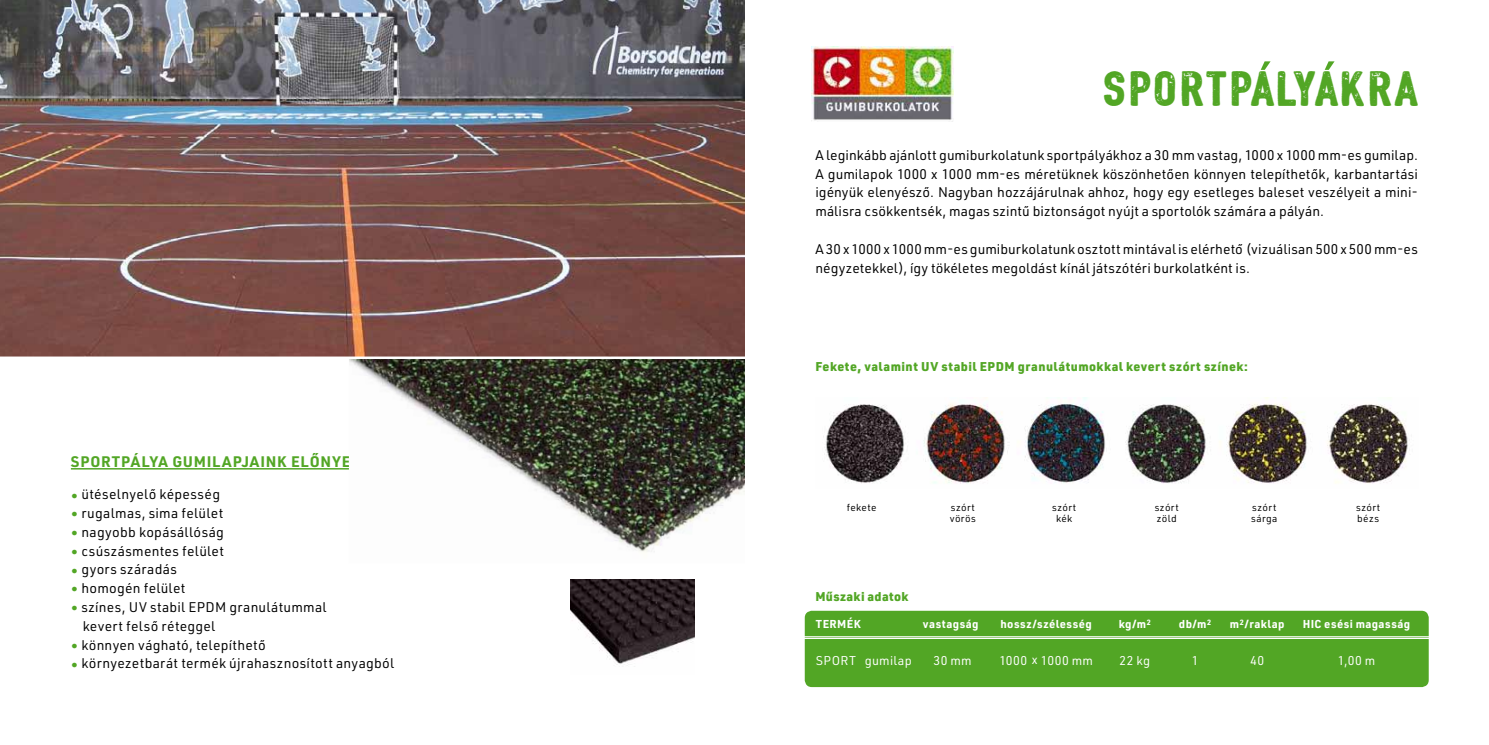
<style>
.page{position:relative;width:1489px;height:745px;background:#fff}
.page>*{position:absolute;margin:0;border:0;box-sizing:border-box;transform-origin:0 0}
.t1{font:47.5px "Bushcraft distress";letter-spacing:.05em;color:#52a625}
.t2{font:700 15px "URWDIN";letter-spacing:.05em;color:#52a625}
.t3{font:13.75px/18.8px "URWDIN";letter-spacing:.015em;color:#000}
.t4{font:900 12.5px "URWDIN";letter-spacing:.035em;color:#52a625}
.t5{font:12.5px "URWDIN";letter-spacing:.035em;color:#fff}
.t6{font:700 11.25px "URWDIN";letter-spacing:.04em;color:#fff}
.t7{font:10px "URWDIN";letter-spacing:.035em;color:#000}
.s1{color:#52a625}
.s2{font-family:"DIN";font-weight:500;font-size:52.5px}
</style>
<div class="page">
<hr style="left:71px;top:467px;width:290px;height:2px;background:#52a625">
<img style="left:349px;top:338px;width:396px;height:214px">
<img style="left:0;top:0;width:744px;height:356px">
<img style="left:570px;top:579px;width:124px;height:86px">
<hr style="left:0;top:356px;width:762px;height:3px;background:#fff">
<div style="left:804px;top:610px;width:624px;height:76px;background:#52a625;border-radius:7px"></div>
<hr style="left:797px;top:635px;width:638px;height:2px;background:#fff">
<hr style="left:797px;top:638px;width:638px;height:1px;background:#fff">
<img style="left:811px;top:46px;width:142px;height:75px">
<img style="left:823px;top:397px;width:585px;height:87px">
<p class="t2" style="left:71px;top:450px;width:292px">SPORTPÁLYA GUMILAPJAINK ELŐNYEI:</p>
<p class="t3" style="left:71px;top:484px;width:151px"><span class="s1">•</span> ütéselnyelő képesség</p>
<p class="t3" style="left:71px;top:503px;width:154px"><span class="s1">•</span> rugalmas, sima felület</p>
<p class="t3" style="left:71px;top:521px;width:155px"><span class="s1">•</span> nagyobb kopásállóság</p>
<p class="t3" style="left:71px;top:540px;width:155px"><span class="s1">•</span> csúszásmentes felület</p>
<p class="t3" style="left:71px;top:559px;width:108px"><span class="s1">•</span> gyors száradás</p>
<p class="t3" style="left:71px;top:578px;width:116px"><span class="s1">•</span> homogén felület</p>
<p class="t3" style="left:83px;top:597px;width:245px;text-indent:-12px"><span class="s1">•</span> színes, UV stabil EPDM granulátummal kevert felső réteggel</p>
<p class="t3" style="left:71px;top:634px;width:196px"><span class="s1">•</span> könnyen vágható, telepíthető</p>
<p class="t3" style="left:71px;top:653px;width:325px"><span class="s1">•</span> környezetbarát termék újrahasznosított anyagból</p>
<h1 class="t1" style="left:1103px;top:62px;width:315px">SPORTPA<span class="s2">´</span>LYA<span class="s2">´</span>KRA</h1>
<p class="t3" style="left:815px;top:145px;width:604px;text-align:justify">A leginkább ajánlott gumiburkolatunk sportpályákhoz a 30 mm vastag, 1000 x 1000 mm-es gumilap.<br>A gumilapok 1000 x 1000 mm-es méretüknek köszönhetően könnyen telepíthetők, karbantartási igényük elenyésző. Nagyban hozzájárulnak ahhoz, hogy egy esetleges baleset veszélyeit a mini&shy;málisra csökkentsék, magas szintű biztonságot nyújt a sportolók számára a pályán.</p>
<p class="t3" style="left:815px;top:239px;width:604px">A 30 x 1000 x 1000 mm-es gumiburkolatunk osztott mintával is elérheto˝ (vizuálisan 500 x 500 mm-es négyzetekkel), így tökéletes megoldást kínál játszótéri burkolatként is.</p>
<p class="t4" style="left:815px;top:357px;width:434px">Fekete, valamint UV stabil EPDM granulátumokkal kevert szórt színek:</p>
<p class="t7" style="left:846px;top:500px;width:31px">fekete</p>
<p class="t7" style="left:950px;top:500px;width:26px">szórt</p>
<p class="t7" style="left:1052px;top:500px;width:26px">szórt</p>
<p class="t7" style="left:1154px;top:500px;width:26px">szórt</p>
<p class="t7" style="left:1252px;top:500px;width:26px">szórt</p>
<p class="t7" style="left:1355px;top:500px;width:26px">szórt</p>
<p class="t7" style="left:949px;top:512px;width:28px">vörös</p>
<p class="t7" style="left:1056px;top:512px;width:18px">kék</p>
<p class="t7" style="left:1156px;top:512px;width:21px">zöld</p>
<p class="t7" style="left:1250px;top:512px;width:28px">sárga</p>
<p class="t7" style="left:1356px;top:512px;width:23px">bézs</p>
<p class="t4" style="left:815px;top:587px;width:94px">Műszaki adatok</p>
<p class="t6" style="left:815px;top:615px;width:46px">TERMÉK</p>
<p class="t6" style="left:922px;top:615px;width:57px">vastagság</p>
<p class="t6" style="left:1000px;top:615px;width:93px">hossz/szélesség</p>
<p class="t6" style="left:1118px;top:615px;width:34px">kg/m<sup>2</sup></p>
<p class="t6" style="left:1178px;top:615px;width:34px">db/m<sup>2</sup></p>
<p class="t6" style="left:1229px;top:615px;width:56px">m<sup>2</sup>/raklap</p>
<p class="t6" style="left:1302px;top:615px;width:109px">HIC esési magasság</p>
<p class="t5" style="left:815px;top:652px;width:97px">SPORT gumilap</p>
<p class="t5" style="left:933px;top:652px;width:40px">30 mm</p>
<p class="t5" style="left:999px;top:652px;width:95px">1000 x 1000 mm</p>
<p class="t5" style="left:1119px;top:652px;width:32px">22 kg</p>
<p class="t5" style="left:1191px;top:652px;width:8px">1</p>
<p class="t5" style="left:1250px;top:652px;width:16px">40</p>
<p class="t5" style="left:1337px;top:652px;width:39px">1,00 m</p>
</div>
